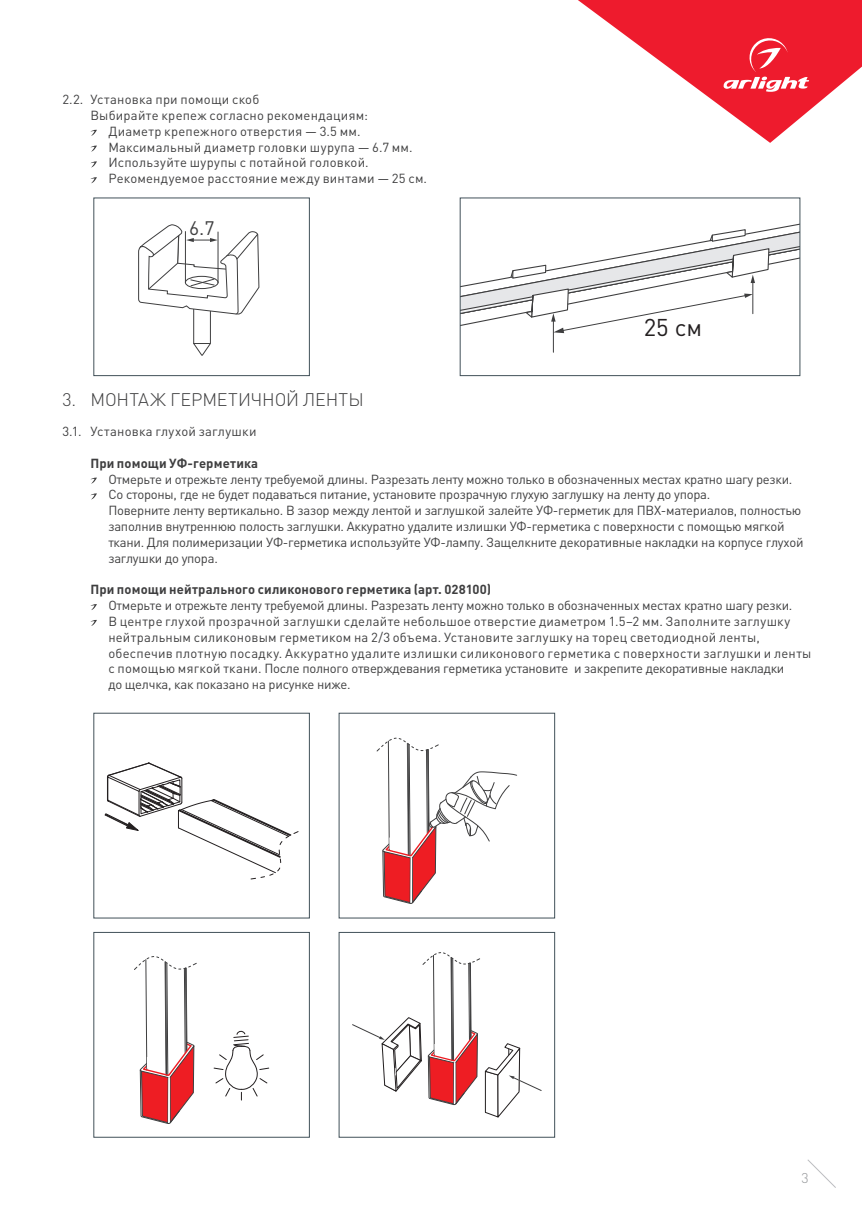
<style>
.page{position:relative;width:862px;height:1214px;background:#fff}
.page>*{position:absolute;margin:0;border:0;box-sizing:border-box;transform-origin:0 0}
.t1{font:24px "DIN Pro";color:#231f20}
.t2{font:19.4px "DIN Pro";color:#3e3e3f}
.t3{font:300 18px "DIN Pro";letter-spacing:-.005em;color:#3e3e3f}
.t4{font:300 14px "DIN Pro";color:#939598}
.t5{font:13px/15.8px "DIN Pro";letter-spacing:-.02em;color:#3e3e3f}
.t6{font:13px/15.8px "DIN Pro";letter-spacing:.015em;color:#3e3e3f}
.t7{font:700 13px "DIN Pro";letter-spacing:.01em;color:#3e3e3f}
.t8{font:13px "DIN Pro";letter-spacing:.02em;color:#3e3e3f}
</style>
<div class="page">
<svg style="left:578px;top:0;width:284px;height:143px"></svg>
<svg style="left:807px;top:1159px;width:29px;height:29px"></svg>
<svg style="left:90px;top:130px;width:7px;height:6px"></svg>
<svg style="left:90px;top:145px;width:7px;height:6px"></svg>
<svg style="left:90px;top:161px;width:7px;height:6px"></svg>
<svg style="left:90px;top:177px;width:7px;height:6px"></svg>
<svg style="left:90px;top:477px;width:7px;height:6px"></svg>
<svg style="left:90px;top:493px;width:7px;height:6px"></svg>
<svg style="left:90px;top:604px;width:7px;height:6px"></svg>
<svg style="left:90px;top:619px;width:7px;height:7px"></svg>
<hr style="left:553px;top:320px;width:1px;height:32px;background:#3e3e3f">
<svg style="left:462px;top:224px;width:336px;height:109px"></svg>
<div style="left:460px;top:198px;width:340px;height:178px;border:1px solid #425159"></div>
<svg style="left:138px;top:224px;width:122px;height:132px"></svg>
<div style="left:94px;top:198px;width:216px;height:178px;border:1px solid #425159"></div>
<svg style="left:376px;top:737px;width:141px;height:167px"></svg>
<div style="left:339px;top:713px;width:216px;height:205px;border:1px solid #425159"></div>
<svg style="left:213px;top:1030px;width:56px;height:69px"></svg>
<svg style="left:134px;top:956px;width:63px;height:168px"></svg>
<div style="left:94px;top:932px;width:216px;height:205px;border:1px solid #425159"></div>
<svg style="left:352px;top:952px;width:190px;height:166px"></svg>
<div style="left:339px;top:932px;width:216px;height:205px;border:1px solid #425159"></div>
<svg style="left:104px;top:762px;width:195px;height:117px"></svg>
<div style="left:94px;top:713px;width:216px;height:205px;border:1px solid #425159"></div>
<p class="t6" style="left:62px;top:91px;width:198px">2.2. Установка при помощи скоб</p>
<p class="t6" style="left:90px;top:107px;width:279px">Выбирайте крепеж согласно рекомендациям:</p>
<p class="t8" style="left:108px;top:122px;width:254px">Диаметр крепежного отверстия — 3.5 мм.</p>
<p class="t6" style="left:108px;top:138px;width:306px">Максимальный диаметр головки шурупа — 6.7 мм.</p>
<p class="t8" style="left:108px;top:154px;width:262px">Используйте шурупы с потайной головкой.</p>
<p class="t6" style="left:108px;top:170px;width:320px">Рекомендуемое расстояние между винтами — 25 см.</p>
<p class="t2" style="left:189px;top:215px;width:27px">6.7</p>
<p class="t1" style="left:644px;top:311px;width:60px">25 см</p>
<p class="t3" style="left:62px;top:387px;width:303px">3. МОНТАЖ ГЕРМЕТИЧНОЙ ЛЕНТЫ</p>
<p class="t6" style="left:62px;top:423px;width:196px">3.1. Установка глухой заглушки</p>
<p class="t7" style="left:90px;top:454px;width:169px">При помощи УФ-герметика</p>
<p class="t5" style="left:108px;top:470px;width:685px">Отмерьте и отрежьте ленту требуемой длины. Разрезать ленту можно только в обозначенных местах кратно шагу резки.</p>
<p class="t5" style="left:108px;top:486px;width:696px">Со стороны, где не будет подаваться питание, установите прозрачную глухую заглушку на ленту до упора.<br>Поверните ленту вертикально. В зазор между лентой и заглушкой залейте УФ-герметик для ПВХ-материалов, полностью заполнив внутреннюю полость заглушки. Аккуратно удалите излишки УФ-герметика с поверхности с помощью мягкой ткани. Для полимеризации УФ-герметика используйте УФ-лампу. Защелкните декоративные накладки на корпусе глухой заглушки до упора.</p>
<p class="t7" style="left:90px;top:580px;width:402px">При помощи нейтрального силиконового герметика (арт. 028100)</p>
<p class="t5" style="left:108px;top:597px;width:685px">Отмерьте и отрежьте ленту требуемой длины. Разрезать ленту можно только в обозначенных местах кратно шагу резки.</p>
<p class="t6" style="left:108px;top:612px;width:704px">В центре глухой прозрачной заглушки сделайте небольшое отверстие диаметром 1.5–2 мм. Заполните заглушку нейтральным силиконовым герметиком на 2/3 объема. Установите заглушку на торец светодиодной ленты, обеспечив плотную посадку. Аккуратно удалите излишки силиконового герметика с поверхности заглушки и ленты с помощью мягкой ткани. После полного отверждевания герметика установите и закрепите декоративные накладки<br>до щелчка, как показано на рисунке ниже.</p>
<p class="t4" style="left:801px;top:1168px;width:9px">3</p>
</div>
